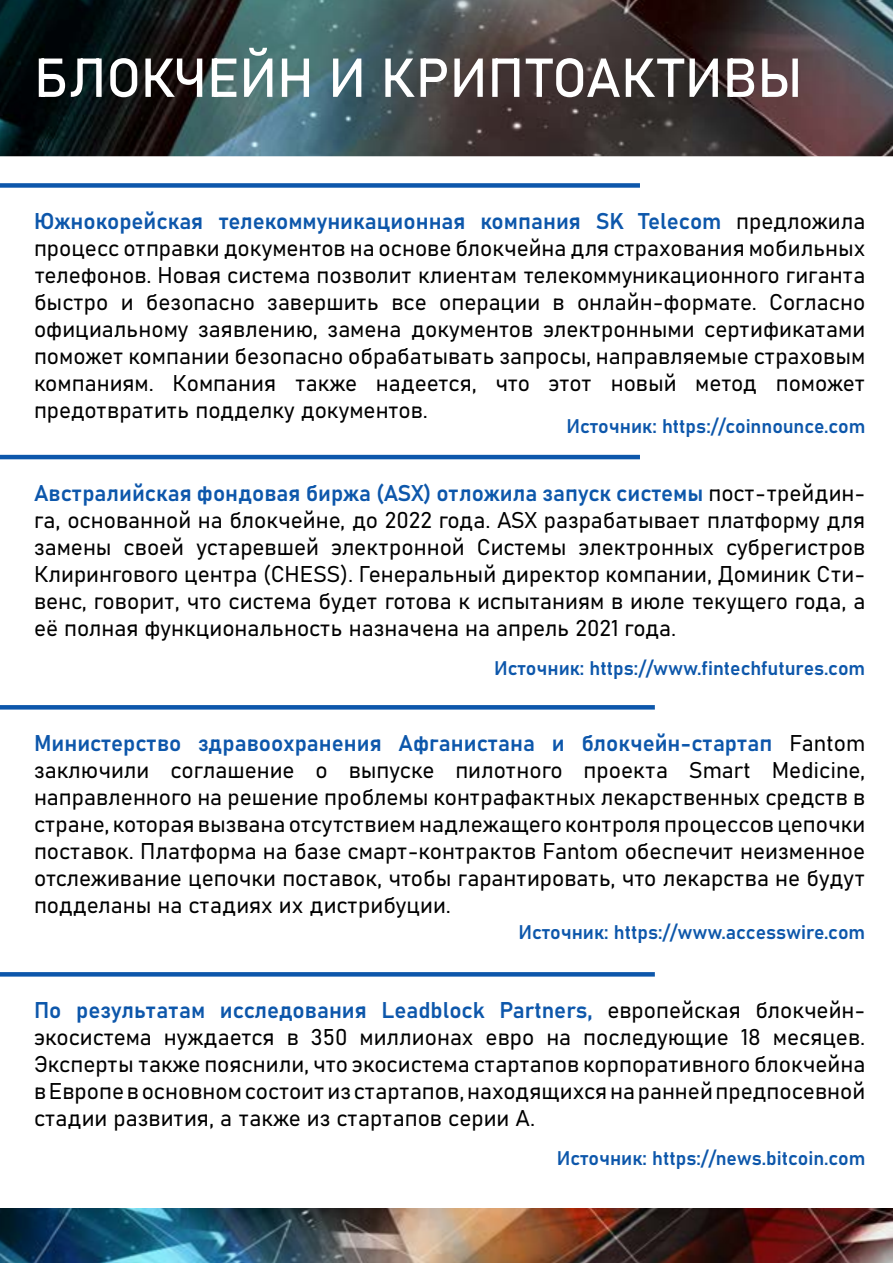
<style>
.page{position:relative;width:893px;height:1263px;background:#fff}
.page>*{position:absolute;margin:0;border:0;box-sizing:border-box;transform-origin:0 0}
.t1{font:54px "Bahnschrift";color:#fff}
.t2{font:22.5px/27px "Bahnschrift";color:#000;text-align:justify}
.t3{font:19.5px "Bahnschrift";color:#0d57ab}
.s1{color:#0d57ab}
</style>
<div class="page">
<img style="left:0;top:0;width:893px;height:156px">
<img style="left:0;top:1209px;width:893px;height:54px">
<div style="left:0;top:183px;width:640px;height:5px;background:#0d57ab"></div>
<hr style="left:0;top:455px;width:640px;height:4px;background:#0d57ab">
<svg style="left:0;top:705px;width:655px;height:4px;background:#115aac"></svg>
<svg style="left:0;top:972px;width:655px;height:4px;background:#135bad"></svg>
<h1 class="t1" style="left:34px;top:44px;width:770px">БЛОКЧЕЙН И КРИПТОАКТИВЫ</h1>
<p class="t2" style="left:34px;top:207px;width:833px"><span class="s1">Южнокорейская телекоммуникационная компания SK Telecom</span> предложила процесс отправки документов на основе блокчейна для страхования мобильных телефонов. Новая система позволит клиентам телекоммуникационного гиганта быстро и безопасно завершить все операции в онлайн-формате. Согласно официальному заявлению, замена документов электронными сертификатами поможет компании безопасно обрабатывать запросы, направляемые страховым компаниям. Компания также надеется, что этот новый метод поможет предотвратить подделку документов.</p>
<p class="t3" style="left:567px;top:414px;width:300px">Источник: https://coinnounce.com</p>
<p class="t2" style="left:34px;top:479px;width:833px"><span class="s1">Австралийская фондовая биржа (ASX) отложила запуск системы</span> пост-трейдин&shy;га, основанной на блокчейне, до 2022 года. ASX разрабатывает платформу для замены своей устаревшей электронной Системы электронных субрегистров Клирингового центра (CHESS). Генеральный директор компании, Доминик Сти&shy;венс, говорит, что система будет готова к испытаниям в июле текущего года, а её полная функциональность назначена на апрель 2021 года.</p>
<p class="t3" style="left:494px;top:656px;width:373px">Источник: https://www.fintechfutures.com</p>
<p class="t2" style="left:34px;top:730px;width:833px"><span class="s1">Министерство здравоохранения Афганистана и блокчейн-стартап</span> Fantom заключили соглашение о выпуске пилотного проекта Smart Medicine, направленного на решение проблемы контрафактных лекарственных средств в стране, которая вызвана отсутствием надлежащего контроля процессов цепочки поставок. Платформа на базе смарт-контрактов Fantom обеспечит неизменное отслеживание цепочки поставок, чтобы гарантировать, что лекарства не будут подделаны на стадиях их дистрибуции.</p>
<p class="t3" style="left:518px;top:920px;width:348px">Источник: https://www.accesswire.com</p>
<p class="t2" style="left:34px;top:997px;width:833px"><span class="s1">По результатам исследования Leadblock Partners,</span> европейская блокчейн&shy;экосистема нуждается в 350 миллионах евро на последующие 18 месяцев.<br>Эксперты также пояснили, что экосистема стартапов корпоративного блокчейна в Европе в основном состоит из стартапов, находящихся на ранней предпосевной стадии развития, а также из стартапов серии A.</p>
<p class="t3" style="left:557px;top:1146px;width:310px">Источник: https://news.bitcoin.com</p>
</div>
